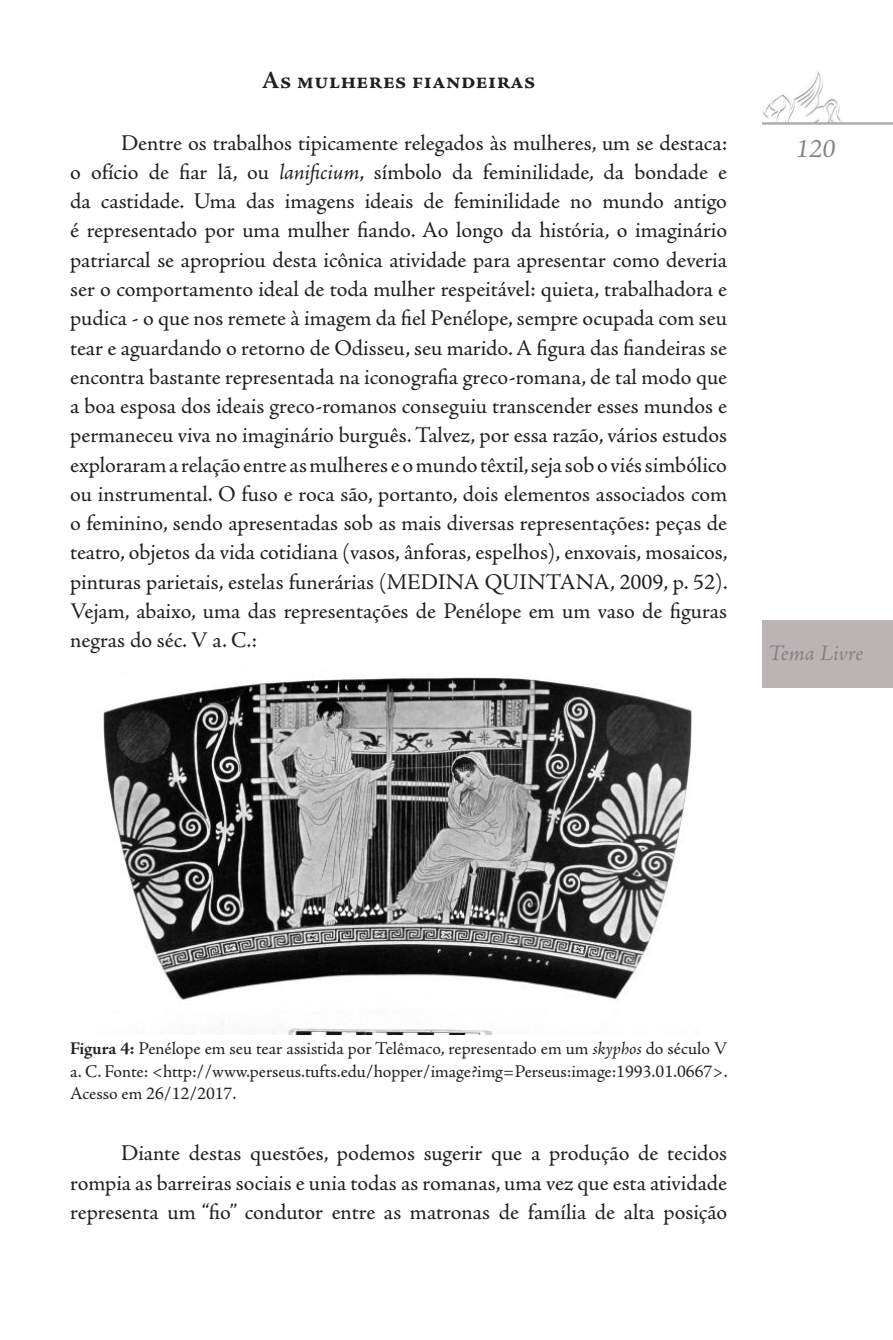
<style>
.page{position:relative;width:893px;height:1340px;background:#fff}
.page>*{position:absolute;margin:0;border:0;box-sizing:border-box;transform-origin:0 0}
.t1{font:italic 27px "Adobe Jenson Pro";color:#808285}
.t2{font:700 24.75px "Adobe Jenson Pro";color:#231f20}
.t3{font:22.5px/29.2px "Adobe Jenson Pro";color:#231f20;text-align:justify}
.t4{font:italic 22.5px "Adobe Jenson Pro";letter-spacing:-.005em;color:#808285}
.t5{font:18px/22.5px "Adobe Jenson Pro";color:#231f20;text-align:justify}
.s1{font-style:italic}
.s2{font-weight:700}
</style>
<div class="page">
<img style="left:762px;top:71px;width:131px;height:53px">
<div style="left:762px;top:620px;width:131px;height:68px;background:#bab5b4"></div>
<img style="left:102px;top:677px;width:591px;height:357px">
<p class="t2" style="left:262px;top:67px;width:275px">As mulheres fiandeiras</p>
<p class="t3" style="left:70px;top:128px;width:659px;text-indent:51px">Dentre os trabalhos tipicamente relegados às mulheres, um se destaca: o ofício de fiar lã, ou <span class="s1">lanificium</span>, símbolo da feminilidade, da bondade e da castidade. Uma das imagens ideais de feminilidade no mundo antigo é representado por uma mulher fiando. Ao longo da história, o imaginário patriarcal se apropriou desta icônica atividade para apresentar como deveria ser o comportamento ideal de toda mulher respeitável: quieta, trabalhadora e pudica - o que nos remete à imagem da fiel Penélope, sempre ocupada com seu tear e aguardando o retorno de Odisseu, seu marido. A figura das fiandeiras se encontra bastante representada na iconografia greco-romana, de tal modo que a boa esposa dos ideais greco-romanos conseguiu transcender esses mundos e permaneceu viva no imaginário burguês. Talvez, por essa razão, vários estudos exploraram a relação entre as mulheres e o mundo têxtil, seja sob o viés simbólico ou instrumental. O fuso e roca são, portanto, dois elementos associados com o feminino, sendo apresentadas sob as mais diversas representações: peças de teatro, objetos da vida cotidiana (vasos, ânforas, espelhos), enxovais, mosaicos, pinturas parietais, estelas funerárias (MEDINA QUINTANA, 2009, p. 52).<br>Vejam, abaixo, uma das representações de Penélope em um vaso de figuras negras do séc. V a. C.:</p>
<p class="t1" style="left:796px;top:133px;width:41px">120</p>
<p class="t4" style="left:768px;top:640px;width:97px">Tema Livre</p>
<p class="t5" style="left:70px;top:1037px;width:659px"><span class="s2">Figura 4:</span> Penélope em seu tear assistida por Telêmaco, representado em um <span class="s1">skyphos</span> do século V a. C. Fonte: &lt;http://www.perseus.tufts.edu/hopper/image?img=Perseus:image:1993.01.0667&gt;.<br>Acesso em 26/12/2017.</p>
<p class="t3" style="left:70px;top:1139px;width:658px;text-indent:51px">Diante destas questões, podemos sugerir que a produção de tecidos rompia as barreiras sociais e unia todas as romanas, uma vez que esta atividade representa um “fio” condutor entre as matronas de família de alta posição</p>
</div>
